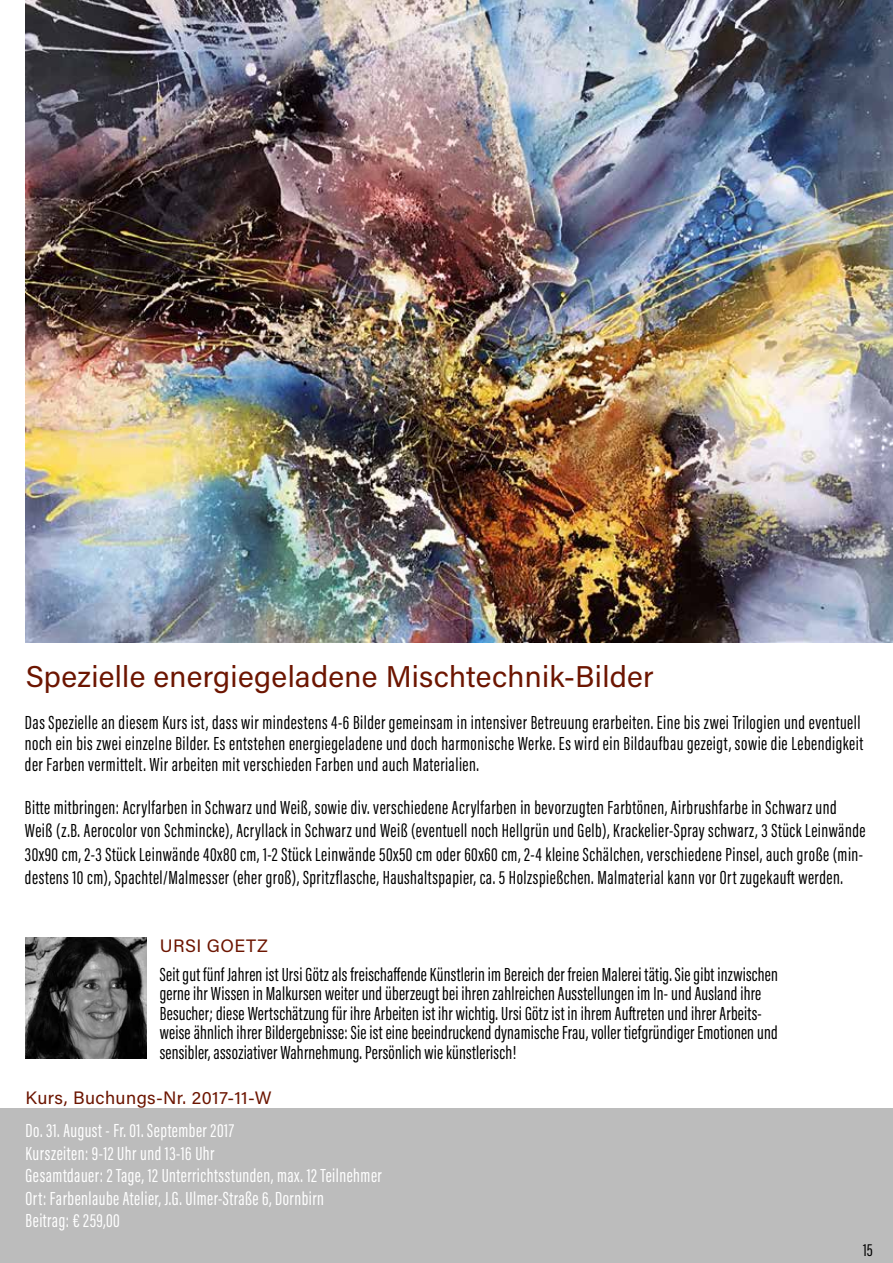
<style>
.page{position:relative;width:893px;height:1263px;background:#fff}
.page>*{position:absolute;margin:0;border:0;box-sizing:border-box;transform-origin:0 0}
.t1{font:30px "Acumin Pro";letter-spacing:.01em;color:#6c1500}
.t2{font:19.5px/19.5px "Acumin Pro Extra Cond";letter-spacing:.025em;color:#000}
.t3{font:19.5px/22.5px "Acumin Pro Extra Cond";letter-spacing:.025em;color:#fff}
.t4{font:18px "Acumin Pro";letter-spacing:.025em;color:#6c1500}
.t5{font:18px "Acumin Pro Extra Cond";color:#000}
</style>
<div class="page">
<img style="left:26px;top:938px;width:120px;height:120px">
<div style="left:0;top:1108px;width:893px;height:155px;background:#bcbcbc"></div>
<img style="left:26px;top:0;width:867px;height:642px">
<h1 class="t1" style="left:26px;top:656px;width:629px">Spezielle energiegeladene Mischtechnik-Bilder</h1>
<p class="t2" style="left:25px;top:712px;width:840px;line-height:21px">Das Spezielle an diesem Kurs ist, dass wir mindestens 4-6 Bilder gemeinsam in intensiver Betreuung erarbeiten. Eine bis zwei Trilogien und eventuell noch ein bis zwei einzelne Bilder. Es entstehen energiegeladene und doch harmonische Werke. Es wird ein Bildaufbau gezeigt, sowie die Lebendigkeit der Farben vermittelt. Wir arbeiten mit verschieden Farben und auch Materialien.</p>
<p class="t2" style="left:25px;top:795px;width:842px;line-height:23.4px">Bitte mitbringen: Acrylfarben in Schwarz und Weiß, sowie div. verschiedene Acrylfarben in bevorzugten Farbtönen, Airbrushfarbe in Schwarz und Weiß (z.B. Aerocolor von Schmincke), Acryllack in Schwarz und Weiß (eventuell noch Hellgrün und Gelb), Krackelier-Spray schwarz, 3 Stück Leinwände 30x90 cm, 2-3 Stück Leinwände 40x80 cm, 1-2 Stück Leinwände 50x50 cm oder 60x60 cm, 2-4 kleine Schälchen, verschiedene Pinsel, auch große (min&shy;destens 10 cm), Spachtel/Malmesser (eher groß), Spritzflasche, Haushaltspapier, ca. 5 Holzspießchen. Malmaterial kann vor Ort zugekauft werden.</p>
<p class="t4" style="left:160px;top:934px;width:110px">URSI GOETZ</p>
<p class="t2" style="left:160px;top:964px;width:620px">Seit gut fünf Jahren ist Ursi Götz als freischaffende Künstlerin im Bereich der freien Malerei tätig. Sie gibt inzwischen gerne ihr Wissen in Malkursen weiter und überzeugt bei ihren zahlreichen Ausstellungen im In- und Ausland ihre Besucher; diese Wertschätzung für ihre Arbeiten ist ihr wichtig. Ursi Götz ist in ihrem Auftreten und ihrer Arbeits&shy;weise ähnlich ihrer Bildergebnisse: Sie ist eine beeindruckend dynamische Frau, voller tiefgründiger Emotionen und sensibler, assoziativer Wahrnehmung. Persönlich wie künstlerisch!</p>
<p class="t4" style="left:26px;top:1085px;width:248px">Kurs, Buchungs-Nr. 2017-11-W</p>
<p class="t3" style="left:26px;top:1119px;width:358px">Do. 31. August - Fr. 01. September 2017<br>Kurszeiten: 9-12 Uhr und 13-16 Uhr<br>Gesamtdauer: 2 Tage, 12 Unterrichtsstunden, max. 12 Teilnehmer Ort: Farbenlaube Atelier, J.G. Ulmer-Straße 6, Dornbirn<br>Beitrag: € 259,00</p>
<p class="t5" style="left:863px;top:1239px;width:11px">15</p>
</div>
